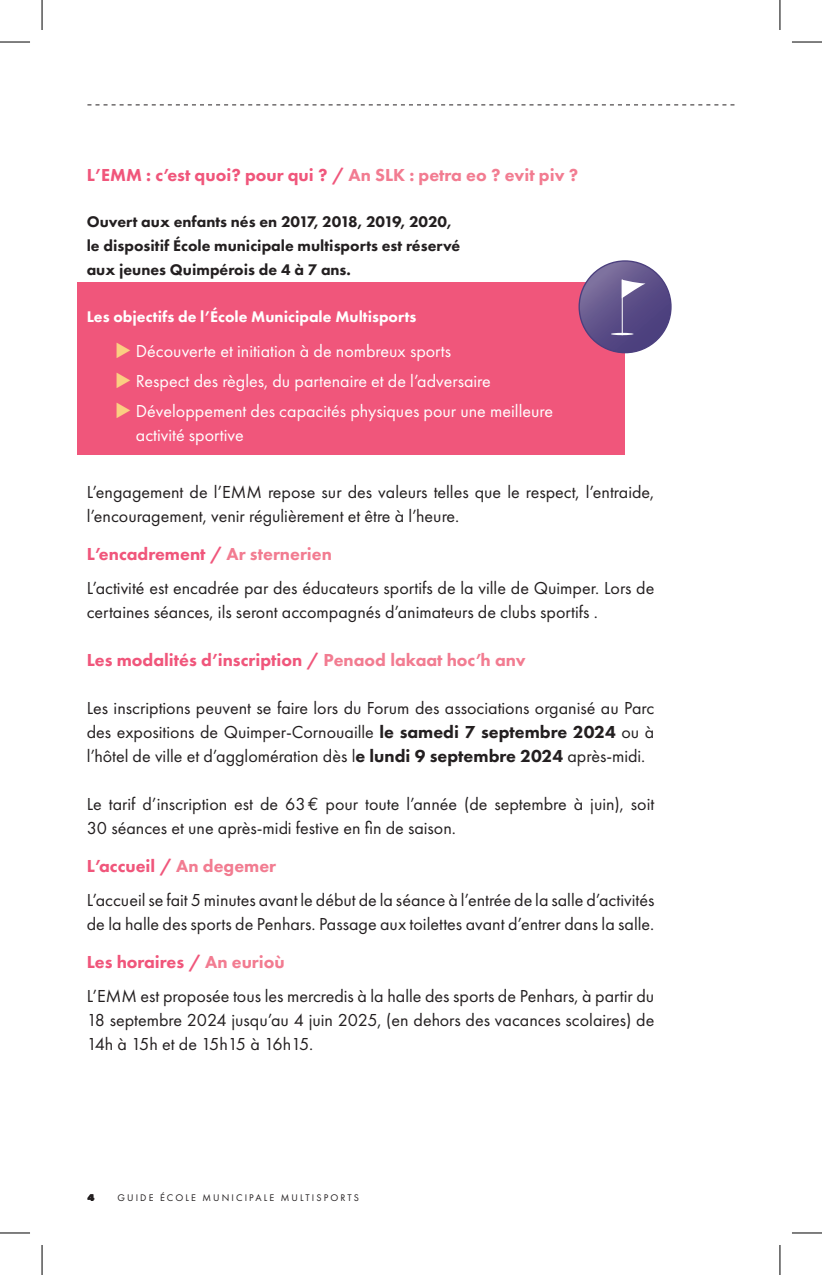
<style>
.page{position:relative;width:822px;height:1275px;background:#fff}
.page>*{position:absolute;margin:0;border:0;box-sizing:border-box;transform-origin:0 0}
.t1{font:18px/24px "Futura PT";color:#231f20}
.t2{font:18px/24px "Futura PT";color:#fff}
.t3{font:800 18px "Futura PT";color:#f0567b}
.t4{font:800 16px/24px "Futura PT";color:#231f20}
.t5{font:800 16px "Futura PT";color:#fff}
.t6{font:10px "Futura PT";letter-spacing:.21em;color:#231f20}
.t7{font:800 10px "Futura PT";color:#231f20}
.s1{color:#f27c91}
.s2{color:#fbce82}
.s3{font-weight:800;color:#f0567b}
.s4{font-weight:800;color:#f27c91}
.s5{font-weight:800}
.s6{font-family:"Euro Mono"}
</style>
<div class="page">
<svg style="left:87px;top:104px;width:647px;height:1px"></svg>
<div style="left:77px;top:282px;width:547px;height:172px;background:#f0567b"></div>
<svg style="left:579px;top:261px;width:91px;height:92px"></svg>
<hr style="left:610px;top:333px;width:23px;height:2px;background:#fff;border-radius:50%">
<hr style="left:621px;top:279px;width:1px;height:56px;background:#fff">
<svg style="left:621px;top:279px;width:24px;height:19px"></svg>
<hr style="left:0;top:42px;width:30px;height:1px;background:#000">
<hr style="left:791px;top:42px;width:30px;height:1px;background:#000">
<hr style="left:0;top:1232px;width:30px;height:1px;background:#000">
<hr style="left:791px;top:1232px;width:30px;height:1px;background:#000">
<hr style="left:42px;top:0;width:1px;height:30px;background:#000">
<hr style="left:42px;top:1245px;width:1px;height:30px;background:#000">
<hr style="left:779px;top:0;width:1px;height:30px;background:#000">
<hr style="left:779px;top:1245px;width:1px;height:30px;background:#000">
<p class="t3" style="left:87px;top:163px;width:492px">L’EMM : c’est quoi? pour qui ? / <span class="s1">An SLK : petra eo ? evit piv ?</span></p>
<p class="t4" style="left:87px;top:210px;width:375px">Ouvert aux enfants nés en 2017, 2018, 2019, 2020, le dispositif École municipale multisports est réservé aux jeunes Quimpérois de 4 à 7 ans.</p>
<p class="t5" style="left:87px;top:306px;width:331px">Les objectifs de l’École Municipale Multisports</p>
<p class="t2" style="left:115px;top:339px;width:337px"><span class="s2">◆</span> Découverte et initiation à de nombreux sports</p>
<p class="t2" style="left:115px;top:369px;width:377px"><span class="s2">◆</span> Respect des règles, du partenaire et de l’adversaire</p>
<p class="t2" style="left:136px;top:398px;width:418px;text-indent:-21px"><span class="s2">◆</span> Développement des capacités physiques pour une meilleure activité sportive</p>
<p class="t1" style="left:87px;top:480px;width:568px">L’engagement de l’EMM repose sur des valeurs telles que le respect, l’entraide, l’encouragement, venir régulièrement et être à l’heure.</p>
<p class="t1" style="left:87px;top:537px;width:568px;line-height:33.8px"><span class="s3">L’encadrement /</span> <span class="s4">Ar sternerien<br></span>L’activité est encadrée par des éducateurs sportifs de la ville de Quimper. Lors de</p>
<p class="t1" style="left:87px;top:600px;width:512px">certaines séances, ils seront accompagnés d’animateurs de clubs sportifs .</p>
<p class="t3" style="left:87px;top:649px;width:440px">Les modalités d’inscription / <span class="s1">Penaod lakaat hoc’h anv</span></p>
<p class="t1" style="left:87px;top:696px;width:568px;text-align:justify">Les inscriptions peuvent se faire lors du Forum des associations organisé au Parc des expositions de Quimper-Cornouaille <span class="s5">le samedi 7 septembre 2024</span> ou à l’hôtel de ville et d’agglomération dès l<span class="s5">e lundi 9 septembre 2024</span> après-midi.</p>
<p class="t1" style="left:87px;top:792px;width:568px">Le tarif d’inscription est de 63<span class="s6">E</span> pour toute l’année (de septembre à juin), soit<br>30 séances et une après-midi festive en fin de saison.</p>
<p class="t1" style="left:87px;top:849px;width:568px;line-height:33.8px"><span class="s3">L’accueil /</span> <span class="s4">An degemer<br></span>L’accueil se fait 5 minutes avant le début de la séance à l’entrée de la salle d’activités</p>
<p class="t1" style="left:87px;top:905px;width:568px;line-height:38.2px">de la halle des sports de Penhars. Passage aux toilettes avant d’entrer dans la salle.<br><span class="s3">Les horaires /</span> <span class="s4">An eurioù</span></p>
<p class="t1" style="left:87px;top:984px;width:568px;text-align:justify">L’EMM est proposée tous les mercredis à la halle des sports de Penhars, à partir du 18 septembre 2024 jusqu’au 4 juin 2025, (en dehors des vacances scolaires) de 14h à 15h et de 15h15 à 16h15.</p>
<p class="t7" style="left:87px;top:1191px;width:9px">4</p>
<p class="t6" style="left:117px;top:1191px;width:243px">GUIDE ÉCOLE MUNICIPALE MULTISPORTS</p>
</div>
